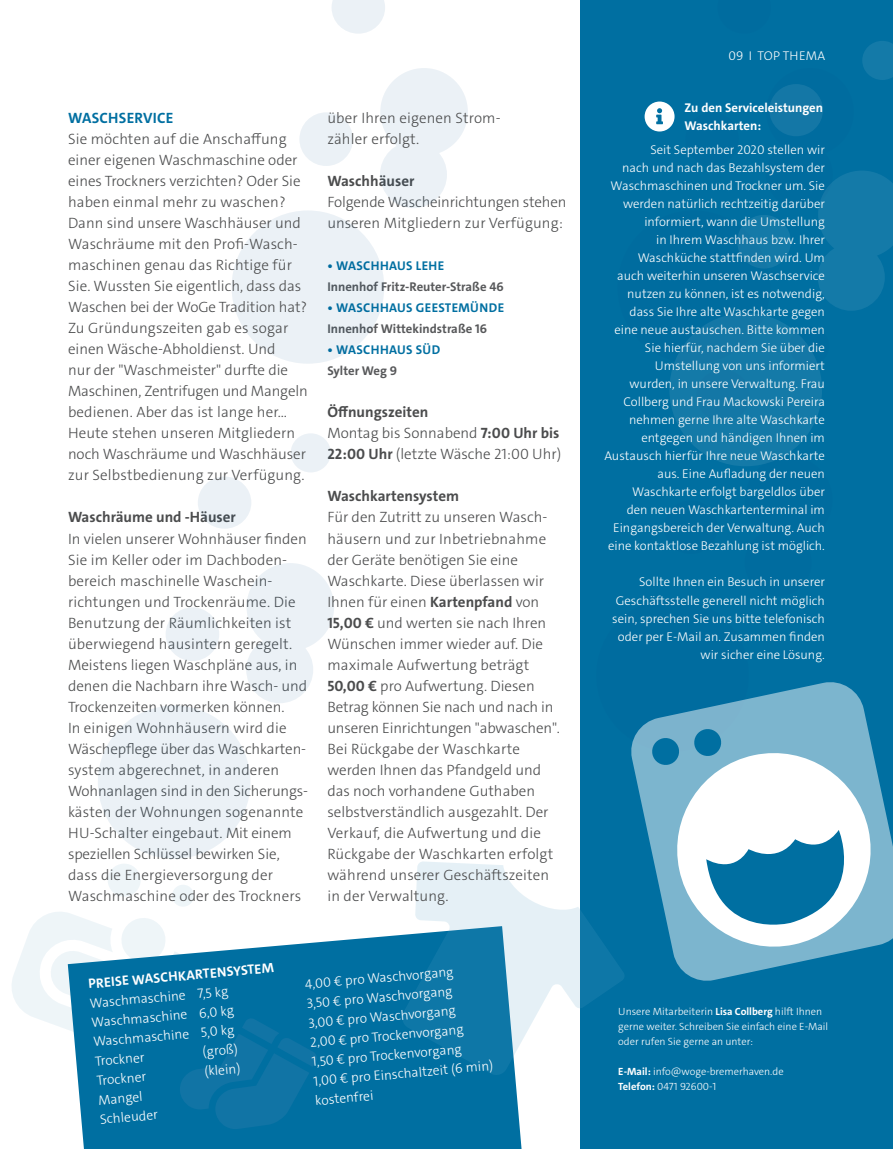
<style>
.page{position:relative;width:893px;height:1149px;background:#fff}
.page>*{position:absolute;margin:0;border:0;box-sizing:border-box;transform-origin:0 0}
.t1{font:300 15px/21px "The Sans C4 s";color:#4b4c4d}
.t2{font:700 15px "The Sans C4 s";color:#4b4c4d}
.t3{font:300 13.65px "The Sans C4 s";color:#fff}
.t4{font:700 13.65px "The Sans C4 s";color:#fff}
.t5{font:300 12.75px/18px "The Sans C4 s";color:#fff;text-align:right}
.t6{font:700 12.75px "The Sans C4 s";color:#57585a}
.t7{font:700 12.75px "The Sans C4 s";letter-spacing:.03em;color:#006fa1}
.t8{font:700 12.75px/18px "The Sans C4 s";color:#fff}
.t9{font:300 12.75px "The Sans C4 s";letter-spacing:.02em;color:#fff}
.t10{font:300 10.5px/15px "The Sans C4 s";color:#fff}
.s1{font-weight:700;color:#006fa1}
.s2{font-weight:700}
</style>
<div class="page">
<div style="left:82px;top:935px;width:440px;height:213px;background:#006fa1"></div>
<div style="left:580px;top:0;width:313px;height:1148px;background:#006fa1"></div>
<svg style="left:400px;top:861px;width:224px;height:215px"></svg>
<svg style="left:12px;top:864px;width:306px;height:265px"></svg>
<div style="left:380px;top:68px;width:88px;height:88px;background:#ebf1f6;border-radius:50%"></div>
<div style="left:232px;top:210px;width:152px;height:153px;background:#ebf1f6;border-radius:50%"></div>
<svg style="left:332px;top:0;width:53px;height:34px"></svg>
<div style="left:380px;top:141px;width:67px;height:67px;background:#ebf1f6;border-radius:50%"></div>
<div style="left:299px;top:112px;width:54px;height:54px;background:#ebf1f6;border-radius:50%"></div>
<div style="left:246px;top:563px;width:88px;height:87px;background:#ebf1f6;border-radius:50%"></div>
<div style="left:98px;top:705px;width:152px;height:153px;background:#ebf1f6;border-radius:50%"></div>
<div style="left:198px;top:476px;width:53px;height:52px;background:#ebf1f6;border-radius:50%"></div>
<div style="left:291px;top:433px;width:40px;height:39px;background:#ebf1f6;border-radius:50%"></div>
<div style="left:246px;top:636px;width:67px;height:67px;background:#ebf1f6;border-radius:50%"></div>
<div style="left:166px;top:607px;width:53px;height:54px;background:#ebf1f6;border-radius:50%"></div>
<svg style="left:631px;top:682px;width:262px;height:299px"></svg>
<svg style="left:651px;top:736px;width:29px;height:30px"></svg>
<svg style="left:693px;top:727px;width:29px;height:16px"></svg>
<svg style="left:668px;top:743px;width:212px;height:212px;background:#b6d6e3"></svg>
<svg style="left:706px;top:829px;width:161px;height:112px"></svg>
<svg style="left:645px;top:101px;width:29px;height:30px"></svg>
<svg style="left:818px;top:171px;width:75px;height:84px;background:#1178a6"></svg>
<div style="left:669px;top:313px;width:153px;height:153px;background:#147aa8;border-radius:50%"></div>
<div style="left:769px;top:84px;width:54px;height:52px;background:#1477a6;border-radius:50%"></div>
<svg style="left:862px;top:41px;width:31px;height:39px"></svg>
<div style="left:818px;top:243px;width:67px;height:68px;background:#147aa8;border-radius:50%"></div>
<div style="left:737px;top:215px;width:54px;height:53px;background:#147aa8;border-radius:50%"></div>
<p class="t1" style="left:68px;top:108px;width:241px"><span class="s1">WASCHSERVICE<br></span>Sie möchten auf die Anschaffung einer eigenen Waschmaschine oder eines Trockners verzichten? Oder Sie haben einmal mehr zu waschen?<br>Dann sind unsere Waschhäuser und<br>Waschräume mit den Profi-Wasch&shy;maschinen genau das Richtige für<br>Sie. Wussten Sie eigentlich, dass das<br>Waschen bei der WoGe Tradition hat?<br>Zu Gründungszeiten gab es sogar einen Wäsche-Abholdienst. Und<br>nur der "Waschmeister" durfte die<br>Maschinen, Zentrifugen und Mangeln bedienen. Aber das ist lange her…<br>Heute stehen unseren Mitgliedern noch Waschräume und Waschhäuser zur Selbstbedienung zur Verfügung.</p>
<p class="t2" style="left:68px;top:507px;width:169px">Waschräume und -Häuser</p>
<p class="t1" style="left:68px;top:528px;width:240px">In vielen unserer Wohnhäuser finden</p>
<p class="t1" style="left:68px;top:549px;width:242px">Sie im Keller oder im Dachboden&shy;bereich maschinelle Waschein&shy;richtungen und Trockenräume. Die Benutzung der Räumlichkeiten ist überwiegend hausintern geregelt.<br>Meistens liegen Waschpläne aus, in denen die Nachbarn ihre Wasch- und Trockenzeiten vormerken können.<br>In einigen Wohnhäusern wird die Wäschepflege über das Waschkarten&shy;system abgerechnet, in anderen Wohnanlagen sind in den Sicherungs&shy;kästen der Wohnungen sogenannte HU-Schalter eingebaut. Mit einem speziellen Schlüssel bewirken Sie,</p>
<p class="t1" style="left:68px;top:864px;width:235px">dass die Energieversorgung der<br>Waschmaschine oder des Trockners</p>
<p class="t1" style="left:327px;top:108px;width:175px">über Ihren eigenen Strom&shy;zähler erfolgt.</p>
<p class="t2" style="left:327px;top:171px;width:88px">Waschhäuser</p>
<p class="t1" style="left:327px;top:192px;width:241px">Folgende Wascheinrichtungen stehen unseren Mitgliedern zur Verfügung:</p>
<p class="t7" style="left:328px;top:258px;width:118px">• WASCHHAUS LEHE</p>
<p class="t6" style="left:327px;top:279px;width:178px">Innenhof Fritz-Reuter-Straße 46</p>
<p class="t7" style="left:328px;top:300px;width:178px">• WASCHHAUS GEESTEMÜNDE</p>
<p class="t6" style="left:327px;top:321px;width:161px">Innenhof Wittekindstraße 16</p>
<p class="t7" style="left:328px;top:342px;width:114px">• WASCHHAUS SÜD</p>
<p class="t6" style="left:327px;top:363px;width:71px">Sylter Weg 9</p>
<p class="t2" style="left:327px;top:402px;width:102px">Öffnungszeiten</p>
<p class="t1" style="left:327px;top:423px;width:235px">Montag bis Sonnabend <span class="s2">7:00 Uhr bis<br>22:00 Uhr</span> (letzte Wäsche 21:00 Uhr)</p>
<p class="t2" style="left:327px;top:486px;width:133px">Waschkartensystem</p>
<p class="t1" style="left:327px;top:507px;width:234px">Für den Zutritt zu unseren Wasch&shy;häusern und zur Inbetriebnahme der Geräte benötigen Sie eine<br>Waschkarte. Diese überlassen wir<br>Ihnen für einen <span class="s2">Kartenpfand</span> von<br><span class="s2">15,00 €</span> und werten sie nach Ihren<br>Wünschen immer wieder auf. Die maximale Aufwertung beträgt<br><span class="s2">50,00 €</span> pro Aufwertung. Diesen<br>Betrag können Sie nach und nach in unseren Einrichtungen "abwaschen".<br>Bei Rückgabe der Waschkarte werden Ihnen das Pfandgeld und das noch vorhandene Guthaben selbstverständlich ausgezahlt. Der<br>Verkauf, die Aufwertung und die<br>Rückgabe der Waschkarten erfolgt während unserer Geschäftszeiten in der Verwaltung.</p>
<p class="t4" style="left:88px;top:974px;width:188px;rotate:-5deg">PREISE WASCHKARTENSYSTEM</p>
<p class="t3" style="left:89px;top:994px;width:140px;rotate:-5deg">Waschmaschine 7,5 kg</p>
<p class="t3" style="left:91px;top:1013px;width:144px;rotate:-5deg">Waschmaschine 6,0 kg</p>
<p class="t3" style="left:93px;top:1032px;width:143px;rotate:-5deg">Waschmaschine 5,0 kg</p>
<p class="t3" style="left:202px;top:1042px;width:37px;rotate:-5deg">(groß)</p>
<p class="t3" style="left:94px;top:1052px;width:51px;rotate:-5deg">Trockner</p>
<p class="t3" style="left:203px;top:1062px;width:38px;rotate:-5deg">(klein)</p>
<p class="t3" style="left:96px;top:1071px;width:51px;rotate:-5deg">Trockner</p>
<p class="t3" style="left:98px;top:1090px;width:46px;rotate:-5deg">Mangel</p>
<p class="t3" style="left:99px;top:1110px;width:60px;rotate:-5deg">Schleuder</p>
<p class="t3" style="left:304px;top:975px;width:150px;rotate:-5deg">4,00 € pro Waschvorgang</p>
<p class="t3" style="left:306px;top:994px;width:148px;rotate:-5deg">3,50 € pro Waschvorgang</p>
<p class="t3" style="left:308px;top:1013px;width:149px;rotate:-5deg">3,00 € pro Waschvorgang</p>
<p class="t3" style="left:309px;top:1033px;width:155px;rotate:-5deg">2,00 € pro Trockenvorgang</p>
<p class="t3" style="left:311px;top:1052px;width:152px;rotate:-5deg">1,50 € pro Trockenvorgang</p>
<p class="t3" style="left:313px;top:1072px;width:182px;rotate:-5deg">1,00 € pro Einschaltzeit (6 min)</p>
<p class="t3" style="left:314px;top:1091px;width:60px;rotate:-5deg">kostenfrei</p>
<p class="t9" style="left:728px;top:48px;width:98px">09 I TOP THEMA</p>
<p class="t8" style="left:685px;top:98px;width:140px">Zu den Serviceleistungen<br>Waschkarten:</p>
<p class="t5" style="left:604px;top:141px;width:222px">Seit September 2020 stellen wir<br>nach und nach das Bezahlsystem der Waschmaschinen und Trockner um. Sie werden natürlich rechtzeitig darüber informiert, wann die Umstellung<br>in Ihrem Waschhaus bzw. Ihrer Waschküche stattfinden wird. Um<br>auch weiterhin unseren Waschservice nutzen zu können, ist es notwendig, dass Sie Ihre alte Waschkarte gegen eine neue austauschen. Bitte kommen Sie hierfür, nachdem Sie über die Umstellung von uns informiert<br>wurden, in unsere Verwaltung. Frau Collberg und Frau Mackowski Pereira nehmen gerne Ihre alte Waschkarte entgegen und händigen Ihnen im Austausch hierfür Ihre neue Waschkarte aus. Eine Aufladung der neuen Waschkarte erfolgt bargeldlos über<br>den neuen Waschkartenterminal im Eingangsbereich der Verwaltung. Auch eine kontaktlose Bezahlung ist möglich.</p>
<p class="t5" style="left:612px;top:573px;width:214px">Sollte Ihnen ein Besuch in unserer Geschäftsstelle generell nicht möglich sein, sprechen Sie uns bitte telefonisch oder per E-Mail an. Zusammen finden wir sicher eine Lösung.</p>
<p class="t10" style="left:618px;top:1003px;width:211px">Unsere Mitarbeiterin <span class="s2">Lisa Collberg</span> hilft Ihnen gerne weiter. Schreiben Sie einfach eine E-Mail oder rufen Sie gerne an unter:</p>
<p class="t10" style="left:618px;top:1063px;width:167px"><span class="s2">E-Mail:</span> info@woge-bremerhaven.de<br><span class="s2">Telefon:</span> 0471 92600-1</p>
</div>
